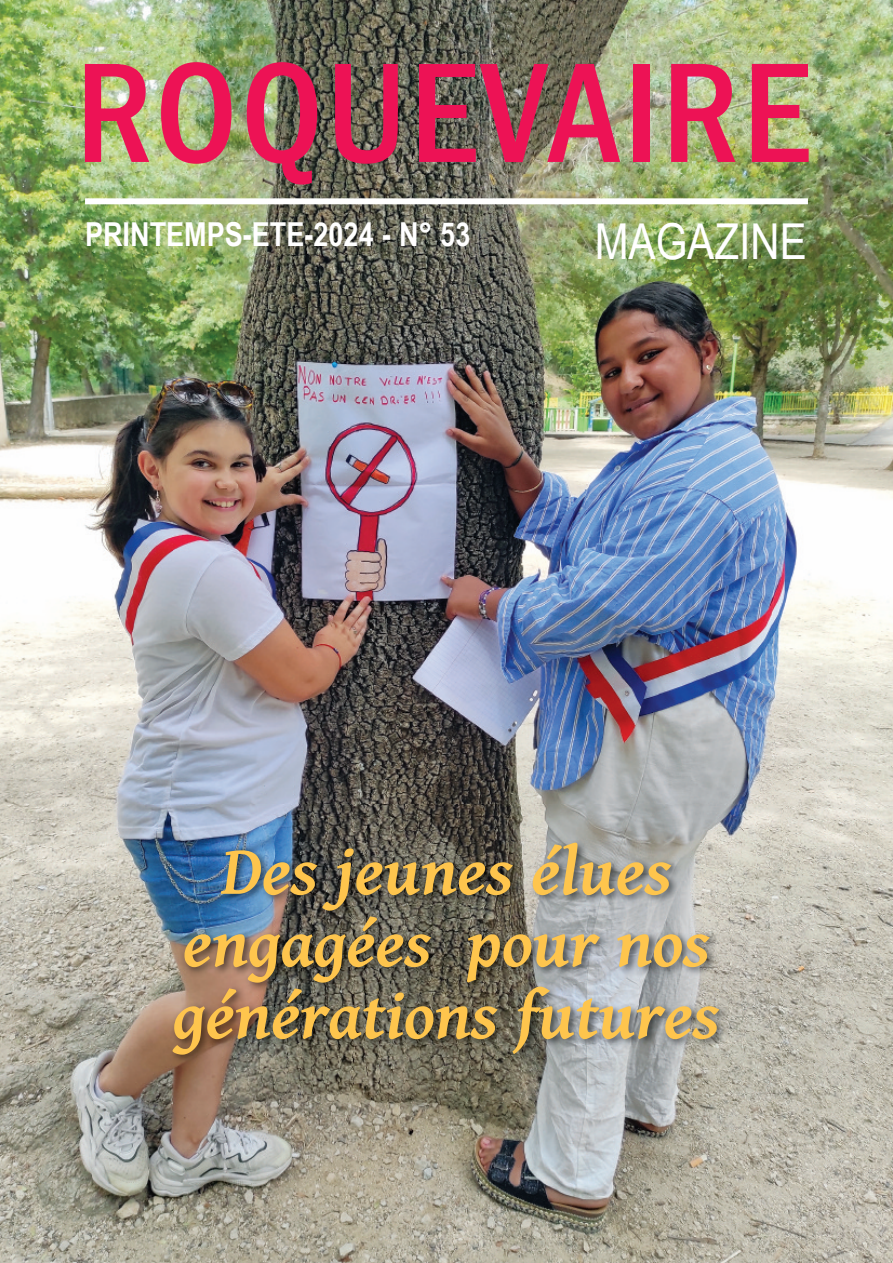
<style>
.page{position:relative;width:893px;height:1263px;background:#fff}
.page>*{position:absolute;margin:0;border:0;box-sizing:border-box;transform-origin:0 0}
.t1{font:500 condensed 147px "Franklin Gothic";letter-spacing:.02em;color:#ed1255}
.t2{font:italic 700 69px/72px "Gentium Basic";color:#fec54d;text-align:center}
.t3{font:49.5px "Arial Narrow";color:#fff}
.t4{font:700 33px "Arial Narrow";color:#fff}
</style>
<div class="page">
<img style="left:0;top:0;width:893px;height:1263px">
<div style="left:85px;top:198px;width:723px;height:6px;background:#fff"></div>
<img style="left:119px;top:805px;width:663px;height:289px">
<h1 class="t1" style="left:76px;top:27px;width:736px">ROQUEVAIRE</h1>
<p class="t4" style="left:85px;top:215px;width:387px">PRINTEMPS-ETE-2024 - N° 53</p>
<p class="t3" style="left:595px;top:212px;width:214px">MAGAZINE</p>
<p class="t2" style="left:173px;top:837px;width:548px">Des jeunes élues engagées pour nos générations futures</p>
</div>
